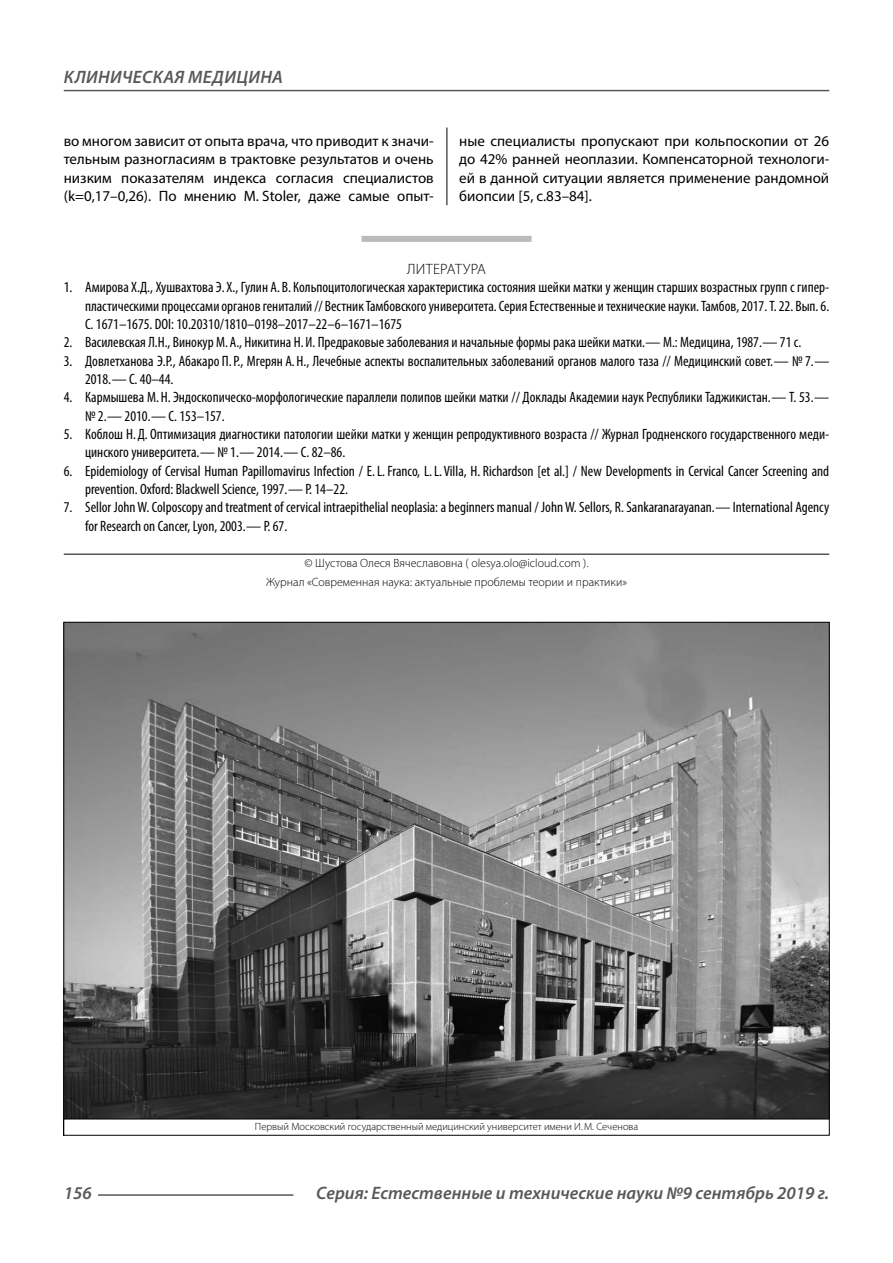
<style>
.page{position:relative;width:893px;height:1263px;background:#fff}
.page>*{position:absolute;margin:0;border:0;box-sizing:border-box;transform-origin:0 0}
.t1{font:italic 600 18px "Myriad Pro";color:#585858}
.t2{font:italic 600 18px "Myriad Pro";letter-spacing:.02em;color:#585858}
.t3{font:condensed 15px/18.3px "Myriad Pro";color:#000}
.t4{font:15px/18.3px "Myriad Pro";color:#000;text-align:justify}
.t5{font:300 15px "Myriad Pro";letter-spacing:.02em;color:#000}
.t6{font:300 12px/18.3px "Myriad Pro";color:#000;text-align:center}
.t7{font:300 10.5px "Myriad Pro";color:#000}
</style>
<div class="page">
<hr style="left:446px;top:128px;width:1px;height:1007px;background:#000">
<div style="left:361px;top:236px;width:170px;height:6px;background:#bababa"></div>
<hr style="left:64px;top:554px;width:765px;height:1px;background:#000">
<img style="left:65px;top:624px;width:763px;height:495px">
<div style="left:63px;top:1119px;width:767px;height:17px;border:1px solid #000"></div>
<hr style="left:98px;top:1194px;width:195px;height:2px;background:#585858">
<hr style="left:64px;top:90px;width:765px;height:1px;background:#585858">
<p class="t2" style="left:64px;top:71px;width:220px">КЛИНИЧЕСКАЯ МЕДИЦИНА</p>
<p class="t4" style="left:64px;top:133px;width:371px">во многом зависит от опыта врача, что приводит к значи&shy;тельным разногласиям в трактовке результатов и очень низким показателям индекса согласия специалистов (k=0,17–0,26). По мнению M. Stoler, даже самые опыт-</p>
<p class="t4" style="left:459px;top:133px;width:371px">ные специалисты пропускают при кольпоскопии от 26 до 42% ранней неоплазии. Компенсаторной технологи&shy;ей в данной ситуации является применение рандомной биопсии [5, c.83–84].</p>
<p class="t5" style="left:407px;top:263px;width:80px">ЛИТЕРАТУРА</p>
<p class="t3" style="left:85px;top:280px;width:746px;text-align:justify;text-indent:-21px">1. Амирова Х.Д., Хушвахтова Э. Х., Гулин А. В. Кольпоцитологическая характеристика состояния шейки матки у женщин старших возрастных групп с гипер&shy;пластическими процессами органов гениталий // Вестник Тамбовского университета. Серия Естественные и технические науки. Тамбов, 2017. Т. 22. Вып. 6.<br>С. 1671–1675. DOI: 10.20310/1810–0198–2017–22–6–1671–1675</p>
<p class="t3" style="left:64px;top:335px;width:739px">2. Василевская Л.Н., Винокур М. А., Никитина Н. И. Предраковые заболевания и начальные формы рака шейки матки. — М.: Медицина, 1987. — 71 с.</p>
<p class="t3" style="left:85px;top:353px;width:746px;text-indent:-21px">3. Довлетханова Э.Р., Абакаро П. Р., Мгерян А. Н., Лечебные аспекты воспалительных заболеваний органов малого таза // Медицинский совет. — № 7. —<br>2018. — С. 40–44.</p>
<p class="t3" style="left:85px;top:390px;width:746px;text-indent:-21px">4. Кармышева М. Н. Эндоскопическо-морфологические параллели полипов шейки матки // Доклады Академии наук Республики Таджикистан. — Т. 53. — № 2. — 2010. — С. 153–157.</p>
<p class="t3" style="left:85px;top:426px;width:746px;text-indent:-21px">5. Коблош Н. Д. Оптимизация диагностики патологии шейки матки у женщин репродуктивного возраста // Журнал Гродненского государственного меди&shy;цинского университета. — № 1. — 2014. — С. 82–86.</p>
<p class="t3" style="left:85px;top:463px;width:746px;text-indent:-21px">6. Epidemiology of Cervisal Human Papillomavirus Infection / E. L. Franco, L. L. Villa, H. Richardson [et al.] / New Developments in Cervical Cancer Screening and prevention. Oxford: Blackwell Science, 1997. — P. 14–22.</p>
<p class="t3" style="left:85px;top:500px;width:746px;text-indent:-21px">7. Sellor John W. Colposcopy and treatment of cervical intraepithelial neoplasia: a beginners manual / John W. Sellors, R. Sankaranarayanan. — International Agency for Research on Cancer, Lyon, 2003. — P. 67.</p>
<p class="t6" style="left:266px;top:555px;width:363px">© Шустова Олеся Вячеславовна ( olesya.olo@icloud.com ).<br>Журнал «Современная наука: актуальные проблемы теории и практики»</p>
<p class="t7" style="left:255px;top:1122px;width:385px">Первый Московский государственный медицинский университет имени И. М. Сеченова</p>
<p class="t1" style="left:64px;top:1186px;width:30px">156</p>
<p class="t1" style="left:316px;top:1186px;width:514px">Серия: Естественные и технические науки №9 сентябрь 2019 г.</p>
</div>
